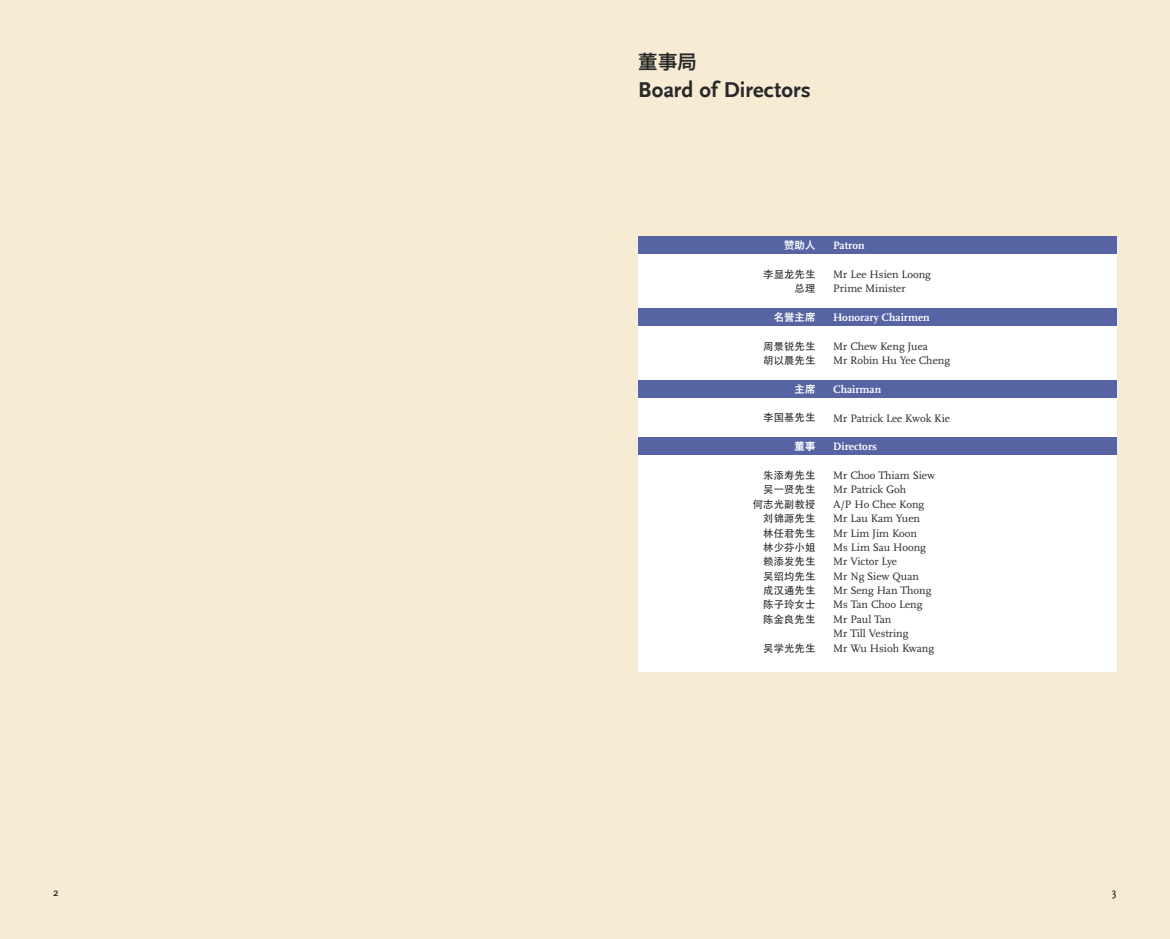
<style>
.page{position:relative;width:1170px;height:939px;background:#fff}
.page>*{position:absolute;margin:0;border:0;box-sizing:border-box;transform-origin:0 0}
.t1{font:22.5px "Scala Sans B";color:#292829}
.t2{font:19.38px "Hiragino Sans GB W6";color:#292829}
.t3{font:11.25px/14.4px "Scala";color:#292829}
.t4{font:700 11.25px "Scala";color:#fff}
.t5{font:11.25px "Scala Sans";color:#000}
.t6{font:10.25px/14.4px "ST Heiti";letter-spacing:.015em;color:#292829;text-align:right}
.t7{font:10.25px "Hiragino Sans GB W6";letter-spacing:.015em;color:#fff}
</style>
<div class="page">
<div style="left:0;top:0;width:1169px;height:939px;background:#f7ebd3"></div>
<div style="left:638px;top:254px;width:478px;height:417px;background:#fff"></div>
<div style="left:638px;top:236px;width:478px;height:18px;background:#5664a4"></div>
<div style="left:638px;top:308px;width:478px;height:18px;background:#5664a4"></div>
<div style="left:638px;top:380px;width:478px;height:17px;background:#5664a4"></div>
<div style="left:638px;top:437px;width:478px;height:18px;background:#5664a4"></div>
<h2 class="t2" style="left:638px;top:49px;width:60px">董事局</h2>
<h1 class="t1" style="left:638px;top:77px;width:174px">Board of Directors</h1>
<p class="t7" style="left:784px;top:238px;width:33px">赞助人</p>
<p class="t6" style="left:763px;top:267px;width:54px">李显龙先生总理</p>
<p class="t7" style="left:773px;top:310px;width:43px">名誉主席</p>
<p class="t6" style="left:763px;top:339px;width:54px;text-align:left">周景锐先生胡以晨先生</p>
<p class="t7" style="left:794px;top:382px;width:22px">主席</p>
<p class="t6" style="left:763px;top:411px;width:54px">李国基先生</p>
<p class="t7" style="left:794px;top:440px;width:22px">董事</p>
<p class="t6" style="left:752px;top:468px;width:64px">朱添寿先生吴一贤先生何志光副教授刘锦源先生林任君先生林少芬小姐赖添发先生吴绍均先生成汉通先生陈子玲女士陈金良先生</p>
<p class="t6" style="left:763px;top:641px;width:54px">吴学光先生</p>
<p class="t4" style="left:833px;top:239px;width:33px">Patron</p>
<p class="t3" style="left:833px;top:267px;width:99px">Mr Lee Hsien Loong<br>Prime Minister</p>
<p class="t4" style="left:833px;top:311px;width:98px">Honorary Chairmen</p>
<p class="t3" style="left:833px;top:339px;width:118px">Mr Chew Keng Juea<br>Mr Robin Hu Yee Cheng</p>
<p class="t4" style="left:833px;top:383px;width:50px">Chairman</p>
<p class="t3" style="left:833px;top:411px;width:118px">Mr Patrick Lee Kwok Kie</p>
<p class="t4" style="left:833px;top:440px;width:45px">Directors</p>
<p class="t3" style="left:833px;top:468px;width:103px">Mr Choo Thiam Siew<br>Mr Patrick Goh<br>A/P Ho Chee Kong<br>Mr Lau Kam Yuen<br>Mr Lim Jim Koon<br>Ms Lim Sau Hoong<br>Mr Victor Lye<br>Mr Ng Siew Quan<br>Mr Seng Han Thong<br>Ms Tan Choo Leng<br>Mr Paul Tan<br>Mr Till Vestring<br>Mr Wu Hsioh Kwang</p>
<p class="t5" style="left:53px;top:886px;width:7px">2</p>
<p class="t5" style="left:1111px;top:886px;width:6px">3</p>
</div>
